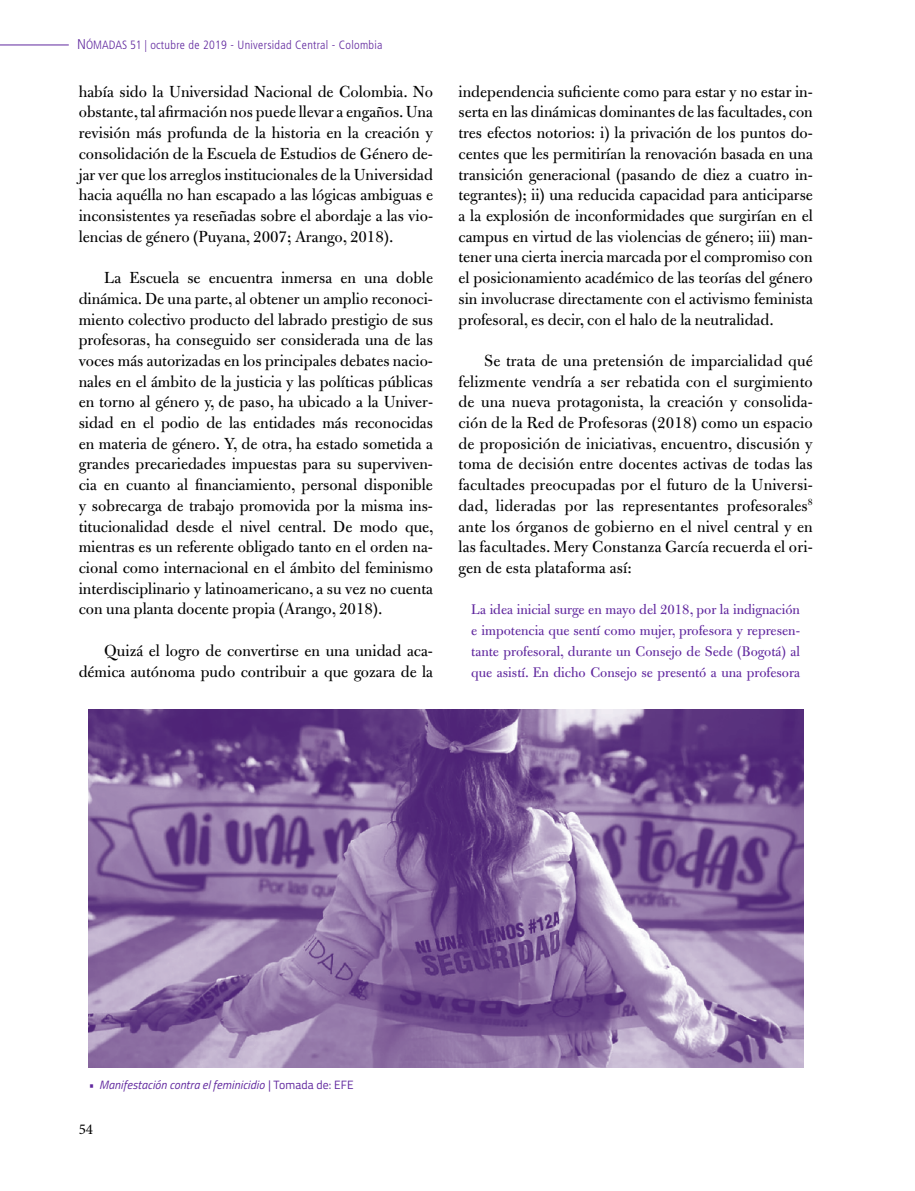
<style>
.page{position:relative;width:915px;height:1191px;background:#fff}
.page>*{position:absolute;margin:0;border:0;box-sizing:border-box;transform-origin:0 0}
.t1{font:17.25px/20.7px "Bulmer MT Std";color:#000;text-align:justify}
.t2{font:15px/20.7px "Bulmer MT Std";color:#60279e;text-align:justify}
.t3{font:15px "Minion Pro";color:#000}
.t4{font:300 condensed 12px "Frutiger LT Std";letter-spacing:.025em;color:#60279e}
.t5{font:italic 12px "Titillium Web";letter-spacing:.015em;color:#60279e}
.s1{font-size:14.1px}
.s2{font-style:normal}
</style>
<div class="page">
<hr style="left:0;top:45px;width:69px;height:1px;background:#60279e">
<img style="left:88px;top:709px;width:715px;height:358px">
<p class="t4" style="left:77px;top:38px;width:307px"><span class="s1">N</span>ÓMADAS 51 | octubre de 2019 - Universidad Central - Colombia</p>
<p class="t1" style="left:79px;top:81px;width:356px">había sido la Universidad Nacional de Colombia. No obstante, tal afirmación nos puede llevar a engaños. Una revisión más profunda de la historia en la creación y consolidación de la Escuela de Estudios de Género de&shy;jar ver que los arreglos institucionales de la Universidad hacia aquélla no han escapado a las lógicas ambiguas e inconsistentes ya reseñadas sobre el abordaje a las vio&shy;lencias de género (Puyana, 2007; Arango, 2018).</p>
<p class="t1" style="left:79px;top:268px;width:356px;text-indent:26px">La Escuela se encuentra inmersa en una doble dinámica. De una parte, al obtener un amplio reconoci&shy;miento colectivo producto del labrado prestigio de sus profesoras, ha conseguido ser considerada una de las voces más autorizadas en los principales debates nacio&shy;nales en el ámbito de la justicia y las políticas públicas en torno al género y, de paso, ha ubicado a la Univer&shy;sidad en el podio de las entidades más reconocidas en materia de género. Y, de otra, ha estado sometida a grandes precariedades impuestas para su superviven&shy;cia en cuanto al financiamiento, personal disponible y sobrecarga de trabajo promovida por la misma ins&shy;titucionalidad desde el nivel central. De modo que, mientras es un referente obligado tanto en el orden na&shy;cional como internacional en el ámbito del feminismo interdisciplinario y latinoamericano, a su vez no cuenta con una planta docente propia (Arango, 2018).</p>
<p class="t1" style="left:79px;top:640px;width:356px;text-align:right">Quizá el logro de convertirse en una unidad aca&shy;démica autónoma pudo contribuir a que gozara de la</p>
<p class="t1" style="left:458px;top:81px;width:356px">independencia suficiente como para estar y no estar in&shy;serta en las dinámicas dominantes de las facultades, con tres efectos notorios: i) la privación de los puntos do&shy;centes que les permitirían la renovación basada en una transición generacional (pasando de diez a cuatro in&shy;tegrantes); ii) una reducida capacidad para anticiparse a la explosión de inconformidades que surgirían en el campus en virtud de las violencias de género; iii) man&shy;tener una cierta inercia marcada por el compromiso con el posicionamiento académico de las teorías del género sin involucrase directamente con el activismo feminista profesoral, es decir, con el halo de la neutralidad.</p>
<p class="t1" style="left:458px;top:350px;width:356px;text-indent:26px">Se trata de una pretensión de imparcialidad qué felizmente vendría a ser rebatida con el surgimiento de una nueva protagonista, la creación y consolida&shy;ción de la Red de Profesoras (2018) como un espacio de proposición de iniciativas, encuentro, discusión y toma de decisión entre docentes activas de todas las facultades preocupadas por el futuro de la Universi&shy;dad, lideradas por las representantes profesorales<sup>8 </sup>ante los órganos de gobierno en el nivel central y en las facultades. Mery Constanza García recuerda el ori&shy;gen de esta plataforma así:</p>
<p class="t2" style="left:471px;top:599px;width:330px">La idea inicial surge en mayo del 2018, por la indignación e impotencia que sentí como mujer, profesora y represen&shy;tante profesoral, durante un Consejo de Sede (Bogotá) al que asistí. En dicho Consejo se presentó a una profesora</p>
<p class="t5" style="left:88px;top:1076px;width:267px">• Manifestación contra el feminicidio | <span class="s2">Tomada de: EFE</span></p>
<p class="t3" style="left:79px;top:1119px;width:16px">54</p>
</div>
